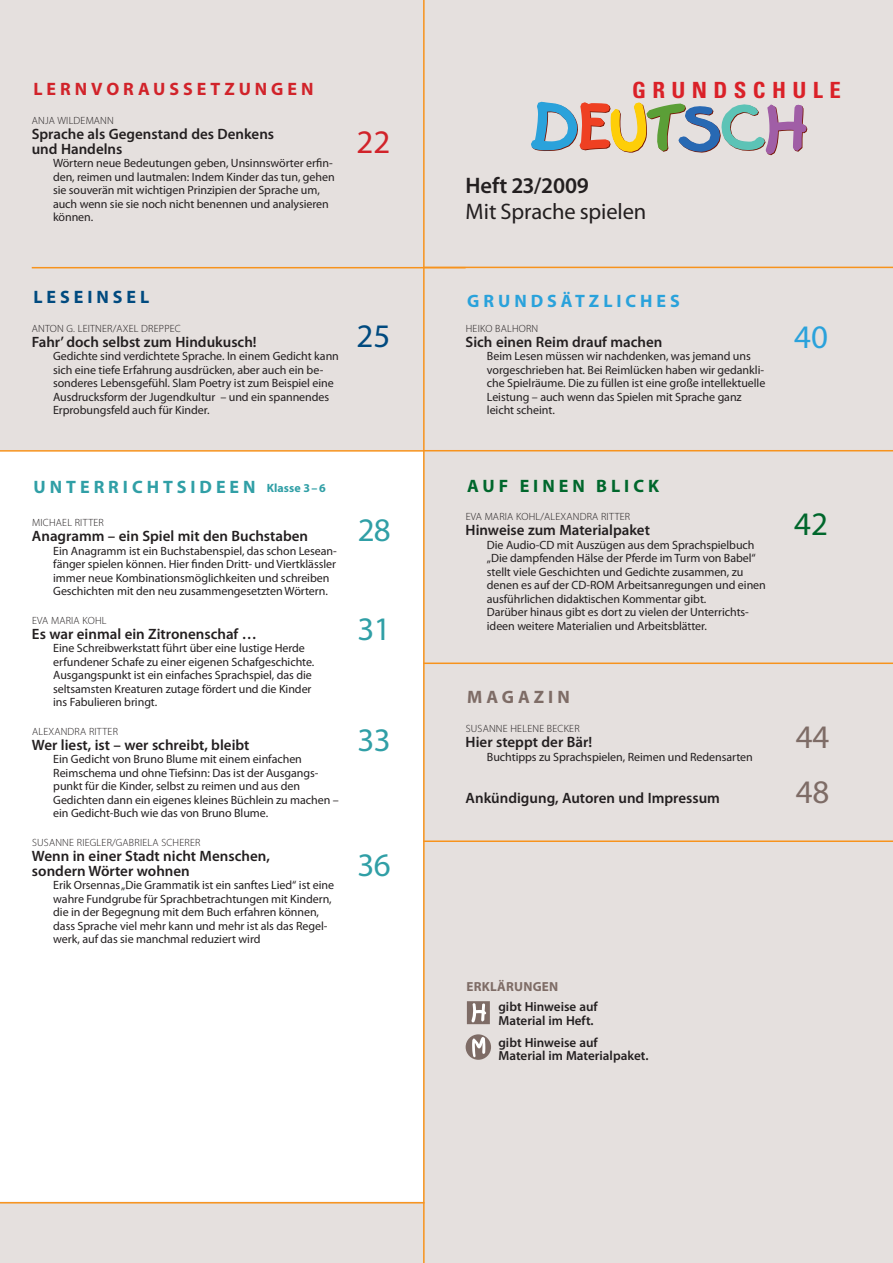
<style>
.page{position:relative;width:893px;height:1263px;background:#e5e0de}
.page>*{position:absolute;margin:0;border:0;box-sizing:border-box;transform-origin:0 0}
.t1{font:33px "Myriad Pro";letter-spacing:-.02em;color:#309fa6}
.t2{font:33px "Myriad Pro";color:#7e6c66}
.t3{font:33px "Myriad Pro";color:#2aa2db}
.t4{font:33px "Myriad Pro";color:#d1232a}
.t5{font:33px "Myriad Pro";color:#00672c}
.t6{font:33px "Myriad Pro";color:#004a7f}
.t7{font:22.5px "Myriad Pro";letter-spacing:-.005em;color:#231f20}
.t8{font:600 22.5px "Myriad Pro";letter-spacing:-.005em;color:#231f20}
.t9{font:700 condensed 22.35px "Univers LT Std";letter-spacing:.28em;color:#da2128}
.t10{font:700 18px "Myriad Pro";letter-spacing:.22em;color:#309fa6}
.t11{font:700 18px "Myriad Pro";letter-spacing:.22em;color:#d1232a}
.t12{font:700 18px "Myriad Pro";letter-spacing:.22em;color:#2aa2db}
.t13{font:700 18px "Myriad Pro";letter-spacing:.22em;color:#00672c}
.t14{font:700 18px "Myriad Pro";letter-spacing:.22em;color:#004a7f}
.t15{font:700 18px "Myriad Pro";letter-spacing:.22em;color:#7e6c66}
.t16{font:600 15px/15px "Myriad Pro";color:#231f20}
.t17{font:600 13.2px/13.2px "Myriad Pro";color:#231f20}
.t18{font:700 13.2px "Myriad Pro";letter-spacing:.02em;color:#7e6c66}
.t19{font:12px/13.5px "Myriad Pro";letter-spacing:-.005em;color:#231f20}
.t20{font:300 10.5px "Myriad Pro";letter-spacing:.02em;color:#231f20}
.s1{font-size:12px}
</style>
<div class="page">
<svg style="left:531px;top:101px;width:277px;height:54px"></svg>
<div style="left:466px;top:1034px;width:25px;height:26px;background:#7e6c66;border-radius:50%"></div>
<svg style="left:472px;top:1037px;width:13px;height:20px"></svg>
<div style="left:467px;top:1001px;width:23px;height:23px;background:#7e6c66"></div>
<svg style="left:471px;top:1003px;width:15px;height:19px"></svg>
<hr style="left:423px;top:662px;width:470px;height:2px;background:#f7931d">
<hr style="left:358px;top:840px;width:535px;height:2px;background:#f7931d">
<hr style="left:423px;top:450px;width:470px;height:1px;background:#f7931d">
<hr style="left:423px;top:267px;width:470px;height:1px;background:#f7931d">
<div style="left:0;top:451px;width:423px;height:751px;background:#fff"></div>
<hr style="left:0;top:450px;width:423px;height:2px;background:#f7931d">
<hr style="left:0;top:1202px;width:424px;height:1px;background:#f7931d">
<hr style="left:32px;top:267px;width:434px;height:1px;background:#f7931d">
<hr style="left:423px;top:0;width:2px;height:1263px;background:#f7931d">
<h3 class="t11" style="left:33px;top:79px;width:282px">LERNVORAUSSETZUNGEN</h3>
<p class="t20" style="left:32px;top:114px;width:84px">ANJA WILDEMANN</p>
<p class="t16" style="left:32px;top:126px;width:244px">Sprache als Gegenstand des Denkens und Handelns</p>
<p class="t19" style="left:53px;top:156px;width:283px">Wörtern neue Bedeutungen geben, Unsinnswörter erfin&shy;den, reimen und lautmalen: Indem Kinder das tun, gehen sie souverän mit wichtigen Prinzipien der Sprache um, auch wenn sie sie noch nicht benennen und analysieren können.</p>
<h1 class="t4" style="left:357px;top:124px;width:35px">22</h1>
<h3 class="t14" style="left:33px;top:287px;width:117px">LESEINSEL</h3>
<p class="t20" style="left:32px;top:323px;width:151px">ANTON G. LEITNER/AXEL DREPPEC</p>
<p class="t16" style="left:32px;top:335px;width:226px">Fahr’ doch selbst zum Hindukusch!</p>
<p class="t19" style="left:53px;top:350px;width:287px">Gedichte sind verdichtete Sprache. In einem Gedicht kann sich eine tiefe Erfahrung ausdrücken, aber auch ein be&shy;sonderes Lebensgefühl. Slam Poetry ist zum Beispiel eine Ausdrucksform der Jugendkultur – und ein spannendes Erprobungsfeld auch für Kinder.</p>
<h1 class="t6" style="left:357px;top:318px;width:35px">25</h1>
<h3 class="t10" style="left:34px;top:477px;width:293px">UNTERRICHTSIDEEN <span class="s1">Klasse 3 – 6</span></h3>
<p class="t20" style="left:32px;top:517px;width:73px">MICHAEL RITTER</p>
<p class="t16" style="left:32px;top:529px;width:278px">Anagramm – ein Spiel mit den Buchstaben</p>
<p class="t19" style="left:53px;top:544px;width:285px">Ein Anagramm ist ein Buchstabenspiel, das schon Lesean&shy;fänger spielen können. Hier finden Dritt- und Viertklässler immer neue Kombinationsmöglichkeiten und schreiben Geschichten mit den neu zusammengesetzten Wörtern.</p>
<p class="t20" style="left:32px;top:615px;width:76px">EVA MARIA KOHL</p>
<p class="t16" style="left:32px;top:627px;width:226px">Es war einmal ein Zitronenschaf …</p>
<p class="t19" style="left:53px;top:642px;width:263px">Eine Schreibwerkstatt führt über eine lustige Herde erfundener Schafe zu einer eigenen Schafgeschichte.<br>Ausgangspunkt ist ein einfaches Sprachspiel, das die seltsamsten Kreaturen zutage fördert und die Kinder ins Fabulieren bringt.</p>
<p class="t20" style="left:32px;top:726px;width:87px">ALEXANDRA RITTER</p>
<p class="t16" style="left:32px;top:738px;width:219px">Wer liest, ist – wer schreibt, bleibt</p>
<p class="t19" style="left:53px;top:753px;width:287px">Ein Gedicht von Bruno Blume mit einem einfachen Reimschema und ohne Tiefsinn: Das ist der Ausgangs&shy;punkt für die Kinder, selbst zu reimen und aus den Gedichten dann ein eigenes kleines Büchlein zu machen – ein Gedicht-Buch wie das von Bruno Blume.</p>
<p class="t20" style="left:32px;top:837px;width:170px">SUSANNE RIEGLER/GABRIELA SCHERER</p>
<p class="t16" style="left:32px;top:849px;width:239px">Wenn in einer Stadt nicht Menschen, sondern Wörter wohnen</p>
<p class="t19" style="left:53px;top:879px;width:282px">Erik Orsennas „Die Grammatik ist ein sanftes Lied“ ist eine wahre Fundgrube für Sprachbetrachtungen mit Kindern, die in der Begegnung mit dem Buch erfahren können, dass Sprache viel mehr kann und mehr ist als das Regel&shy;werk, auf das sie manchmal reduziert wird</p>
<h1 class="t1" style="left:358px;top:512px;width:35px">28</h1>
<h1 class="t1" style="left:357px;top:611px;width:35px">31</h1>
<h1 class="t1" style="left:357px;top:722px;width:35px">33</h1>
<h1 class="t1" style="left:357px;top:847px;width:35px">36</h1>
<h3 class="t9" style="left:632px;top:76px;width:210px">GRUNDSCHULE</h3>
<h2 class="t8" style="left:466px;top:173px;width:125px">Heft 23/2009</h2>
<h2 class="t7" style="left:466px;top:199px;width:182px">Mit Sprache spielen</h2>
<h3 class="t12" style="left:467px;top:291px;width:214px">GRUNDSÄTZLICHES</h3>
<p class="t20" style="left:466px;top:323px;width:74px">HEIKO BALHORN</p>
<p class="t16" style="left:466px;top:335px;width:198px">Sich einen Reim drauf machen</p>
<p class="t19" style="left:487px;top:350px;width:280px">Beim Lesen müssen wir nachdenken, was jemand uns vorgeschrieben hat. Bei Reimlücken haben wir gedankli&shy;che Spielräume. Die zu füllen ist eine große intellektuelle Leistung – auch wenn das Spielen mit Sprache ganz leicht scheint.</p>
<h3 class="t13" style="left:467px;top:476px;width:193px">AUF EINEN BLICK</h3>
<p class="t20" style="left:466px;top:511px;width:166px">EVA MARIA KOHL/ALEXANDRA RITTER</p>
<p class="t16" style="left:466px;top:523px;width:186px">Hinweise zum Materialpaket</p>
<p class="t19" style="left:487px;top:538px;width:280px">Die Audio-CD mit Auszügen aus dem Sprachspielbuch „Die dampfenden Hälse der Pferde im Turm von Babel“ stellt viele Geschichten und Gedichte zusammen, zu denen es auf der CD-ROM Arbeitsanregungen und einen ausführlichen didaktischen Kommentar gibt.<br>Darüber hinaus gibt es dort zu vielen der Unterrichts&shy;ideen weitere Materialien und Arbeitsblätter.</p>
<h3 class="t15" style="left:467px;top:687px;width:104px">MAGAZIN</h3>
<p class="t20" style="left:466px;top:723px;width:115px">SUSANNE HELENE BECKER</p>
<p class="t16" style="left:466px;top:735px;width:128px">Hier steppt der Bär!</p>
<p class="t19" style="left:487px;top:750px;width:267px">Buchtipps zu Sprachspielen, Reimen und Redensarten</p>
<p class="t16" style="left:466px;top:791px;width:256px">Ankündigung, Autoren und Impressum</p>
<h1 class="t3" style="left:794px;top:319px;width:35px">40</h1>
<h1 class="t5" style="left:794px;top:506px;width:35px">42</h1>
<h1 class="t2" style="left:796px;top:719px;width:35px">44</h1>
<h1 class="t2" style="left:796px;top:774px;width:35px">48</h1>
<p class="t18" style="left:466px;top:979px;width:93px">ERKLÄRUNGEN</p>
<p class="t17" style="left:498px;top:1001px;width:101px">gibt Hinweise auf<br>Material im Heft.</p>
<p class="t17" style="left:498px;top:1036px;width:151px">gibt Hinweise auf<br>Material im Materialpaket.</p>
</div>
